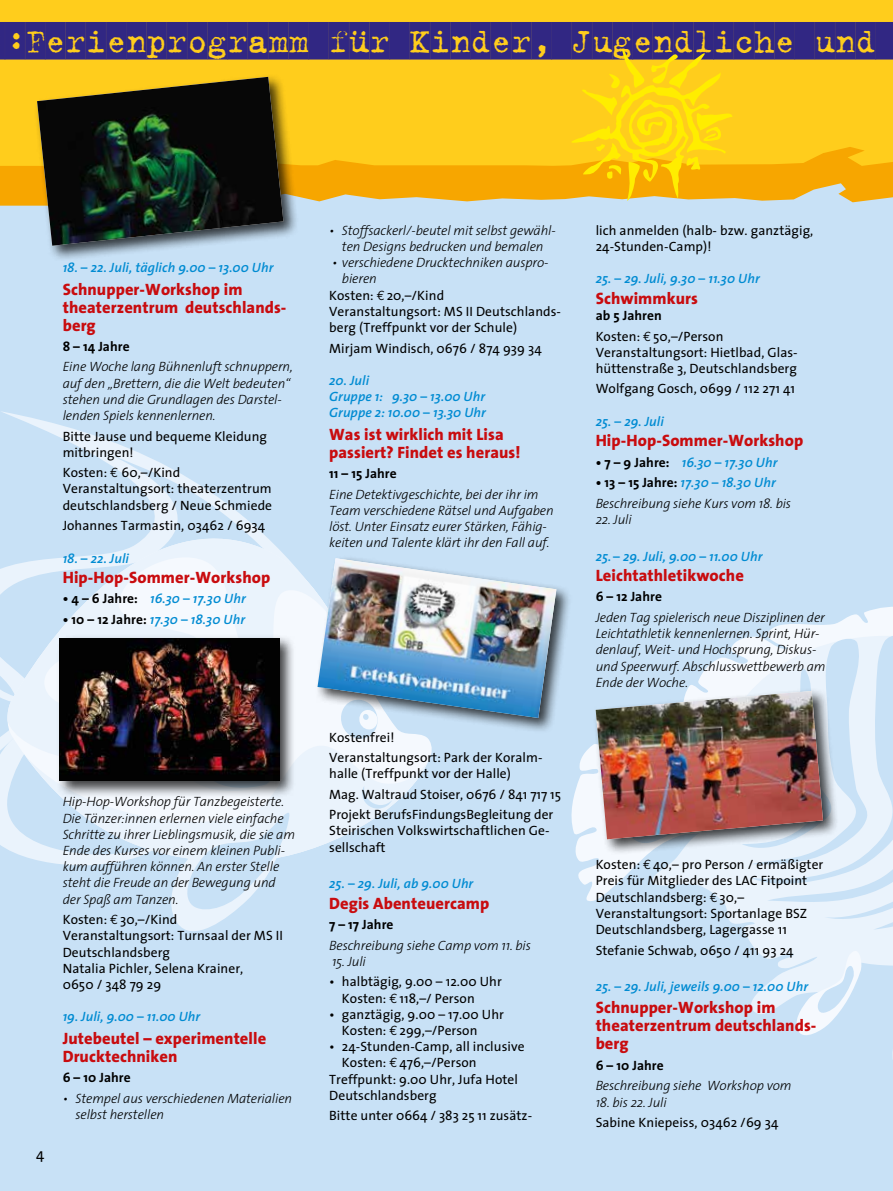
<style>
.page{position:relative;width:893px;height:1191px;background:#c8e1f6}
.page>*{position:absolute;margin:0;border:0;box-sizing:border-box;transform-origin:0 0}
.t1{font:37.5px "Trixie Cameo";letter-spacing:-.01em;color:#312783}
.t2{font:800 16.5px/18px "The Sans";letter-spacing:.005em;color:#c90c0f}
.t3{font:15px "The Sans";color:#000}
.t4{font:13.5px/16.2px "The Sans";letter-spacing:.005em;color:#000}
.t5{font:italic 300 13.5px/16.2px "The Sans";letter-spacing:-.01em;color:#000}
.t6{font:italic 600 13.5px/16.2px "The Sans";letter-spacing:.005em;color:#008bd2}
.t7{font:700 13.5px "The Sans";letter-spacing:.005em;color:#000}
.s1{font-family:"Euro Mono"}
.s2{font-weight:700;font-style:normal;color:#000}
.s3{font-weight:700}
.s4{font-weight:700;font-style:normal}
.s5{font-weight:600;color:#008bd2}
</style>
<div class="page">
<svg style="left:1px;top:411px;width:140px;height:43px"></svg>
<svg style="left:0;top:454px;width:245px;height:141px"></svg>
<svg style="left:291px;top:741px;width:137px;height:114px"></svg>
<svg style="left:362px;top:786px;width:30px;height:22px"></svg>
<svg style="left:0;top:657px;width:291px;height:274px"></svg>
<svg style="left:7px;top:518px;width:343px;height:262px"></svg>
<svg style="left:751px;top:969px;width:41px;height:45px;fill:#eaf3fc"></svg>
<svg style="left:744px;top:929px;width:149px;height:39px;fill:#eaf3fc"></svg>
<svg style="left:881px;top:939px;width:12px;height:120px"></svg>
<svg style="left:792px;top:948px;width:71px;height:87px"></svg>
<svg style="left:0;top:166px;width:893px;height:40px;fill:#f7a600"></svg>
<div style="left:0;top:0;width:893px;height:166px;background:#ffcd1c"></div>
<div style="left:0;top:22px;width:893px;height:46px;background:#ffcd1c"></div>
<svg style="left:567px;top:49px;width:165px;height:157px"></svg>
<svg style="left:571px;top:606px;width:322px;height:323px"></svg>
<img style="left:596px;top:691px;width:227px;height:148px">
<div style="left:314px;top:555px;width:258px;height:179px;background:#000;opacity:.75"></div>
<svg style="left:317px;top:718px;width:239px;height:23px"></svg>
<img style="left:317px;top:558px;width:239px;height:160px">
<div style="left:56px;top:634px;width:240px;height:163px;background:#000;opacity:.75"></div>
<img style="left:60px;top:638px;width:219px;height:143px">
<div style="left:34px;top:74px;width:265px;height:187px;background:#000;opacity:.75"></div>
<img style="left:37px;top:77px;width:246px;height:169px">
<h1 class="t1" style="left:5px;top:21px;width:873px">:FERIENPROGRAMM FÜR KINDER, JUGENDLICHE UND</h1>
<p class="t6" style="left:63px;top:259px;width:212px">18. – 22. Juli, täglich 9.00 – 13.00 Uhr</p>
<p class="t2" style="left:63px;top:279px;width:225px">Schnupper-Workshop im theaterzentrum deutschlands&shy;berg</p>
<p class="t7" style="left:63px;top:335px;width:68px">8 – 14 Jahre</p>
<p class="t5" style="left:63px;top:358px;width:232px">Eine Woche lang Bühnenluft schnuppern, auf den „Brettern, die die Welt bedeuten“ stehen und die Grundlagen des Darstel&shy;lenden Spiels kennenlernen.</p>
<p class="t4" style="left:63px;top:427px;width:206px">Bitte Jause und bequeme Kleidung mitbringen!</p>
<p class="t4" style="left:63px;top:464px;width:211px">Kosten: <span class="s1">€</span> 60,–/Kind<br>Veranstaltungsort: theaterzentrum deutschlandsberg / Neue Schmiede</p>
<p class="t4" style="left:63px;top:517px;width:204px">Johannes Tarmastin, 03462 / 6934</p>
<p class="t6" style="left:63px;top:549px;width:68px">18. – 22. Juli</p>
<p class="t2" style="left:63px;top:568px;width:209px">Hip-Hop-Sommer-Workshop</p>
<p class="t6" style="left:63px;top:590px;width:185px"><span class="s2">• 4 – 6 Jahre:</span> 16.30 – 17.30 Uhr</p>
<p class="t6" style="left:63px;top:611px;width:184px"><span class="s2">• 10 – 12 Jahre:</span> 17.30 – 18.30 Uhr</p>
<p class="t3" style="left:36px;top:1141px;width:10px">4</p>
<p class="t5" style="left:63px;top:793px;width:234px">Hip-Hop-Workshop für Tanzbegeisterte.<br>Die Tänzer:innen erlernen viele einfache Schritte zu ihrer Lieblingsmusik, die sie am Ende des Kurses vor einem kleinen Publi&shy;kum aufführen können. An erster Stelle steht die Freude an der Bewegung und der Spaß am Tanzen.</p>
<p class="t4" style="left:63px;top:911px;width:222px">Kosten: <span class="s1">€</span> 30,–/Kind<br>Veranstaltungsort: Turnsaal der MS II<br>Deutschlandsberg<br>Natalia Pichler, Selena Krainer,<br>0650 / 348 79 29</p>
<p class="t6" style="left:63px;top:1008px;width:139px">19. Juli, 9.00 – 11.00 Uhr</p>
<p class="t2" style="left:63px;top:1028px;width:205px">Jutebeutel – experimentelle<br>Drucktechniken</p>
<p class="t7" style="left:63px;top:1066px;width:70px">6 – 10 Jahre</p>
<p class="t5" style="left:75px;top:1089px;width:218px;text-indent:-13px">• Stempel aus verschiedenen Materialien selbst herstellen</p>
<p class="t5" style="left:329px;top:222px;width:228px;text-align:center">• Stoffsackerl/-beutel mit selbst gewähl&shy;ten Designs bedrucken und bemalen</p>
<p class="t5" style="left:332px;top:254px;width:218px">• verschiedene Drucktechniken auspro-</p>
<p class="t5" style="left:342px;top:270px;width:36px">bieren</p>
<p class="t4" style="left:329px;top:286px;width:116px">Kosten: <span class="s1">€</span> 20,–/Kind</p>
<p class="t4" style="left:329px;top:303px;width:233px">Veranstaltungsort: MS II Deutschlands-</p>
<p class="t4" style="left:329px;top:319px;width:189px">berg (Treffpunkt vor der Schule)</p>
<p class="t4" style="left:329px;top:339px;width:214px">Mirjam Windisch, 0676 / 874 939 34</p>
<p class="t6" style="left:329px;top:372px;width:158px">20. Juli<br>Gruppe 1: 9.30 – 13.00 Uhr<br>Gruppe 2: 10.00 – 13.30 Uhr</p>
<p class="t2" style="left:329px;top:424px;width:193px">Was ist wirklich mit Lisa passiert? Findet es heraus!</p>
<p class="t7" style="left:329px;top:462px;width:69px">11 – 15 Jahre</p>
<p class="t5" style="left:329px;top:485px;width:226px">Eine Detektivgeschichte, bei der ihr im Team verschiedene Rätsel und Aufgaben löst. Unter Einsatz eurer Stärken, Fähig&shy;keiten und Talente klärt ihr den Fall auf.</p>
<p class="t4" style="left:329px;top:726px;width:215px;line-height:20.4px">Kostenfrei!<br>Veranstaltungsort: Park der Koralm-</p>
<p class="t4" style="left:329px;top:763px;width:233px;line-height:20.4px">halle (Treffpunkt vor der Halle)<br>Mag. Waltraud Stoiser, 0676 / 841 717 15<br>Projekt BerufsFindungsBegleitung der</p>
<p class="t4" style="left:329px;top:822px;width:222px">Steirischen Volkswirtschaftlichen Ge&shy;sellschaft</p>
<p class="t6" style="left:329px;top:875px;width:146px">25. – 29. Juli, ab 9.00 Uhr</p>
<p class="t2" style="left:329px;top:893px;width:162px">Degis Abenteuercamp</p>
<p class="t7" style="left:329px;top:913px;width:66px">7 – 17 Jahre</p>
<p class="t5" style="left:329px;top:936px;width:203px">Beschreibung siehe Camp vom 11. bis</p>
<p class="t5" style="left:332px;top:952px;width:35px">15. Juli</p>
<p class="t4" style="left:342px;top:973px;width:161px;text-indent:-13px">• halbtägig, 9.00 – 12.00 Uhr<br>Kosten: <span class="s1">€</span> 118,–/ Person</p>
<p class="t4" style="left:342px;top:1005px;width:164px;text-indent:-13px">• ganztägig, 9.00 – 17.00 Uhr<br>Kosten: <span class="s1">€</span> 299,–/Person</p>
<p class="t4" style="left:329px;top:1038px;width:197px">• 24-Stunden-Camp, all inclusive</p>
<p class="t4" style="left:342px;top:1054px;width:136px">Kosten: <span class="s1">€</span> 476,–/Person</p>
<p class="t4" style="left:329px;top:1070px;width:190px">Treffpunkt: 9.00 Uhr, Jufa Hotel</p>
<p class="t4" style="left:329px;top:1086px;width:109px">Deutschlandsberg</p>
<p class="t4" style="left:329px;top:1107px;width:204px">Bitte unter 0664 / 383 25 11 zusätz-</p>
<p class="t4" style="left:596px;top:222px;width:219px">lich anmelden (halb- bzw. ganztägig,<br>24-Stunden-Camp)!</p>
<p class="t6" style="left:596px;top:270px;width:166px">25. – 29. Juli, 9.30 – 11.30 Uhr</p>
<p class="t2" style="left:596px;top:289px;width:104px">Schwimmkurs</p>
<p class="t4" style="left:596px;top:305px;width:129px;line-height:20.4px"><span class="s3">ab 5 Jahren<br></span>Kosten: <span class="s1">€</span> 50,–/Person</p>
<p class="t4" style="left:596px;top:344px;width:204px">Veranstaltungsort: Hietlbad, Glas&shy;hüttenstraße 3, Deutschlandsberg</p>
<p class="t4" style="left:596px;top:380px;width:201px">Wolfgang Gosch, 0699 / 112 271 41</p>
<p class="t6" style="left:596px;top:413px;width:70px">25. – 29. Juli</p>
<p class="t2" style="left:596px;top:431px;width:209px">Hip-Hop-Sommer-Workshop</p>
<p class="t6" style="left:596px;top:454px;width:183px"><span class="s2">• 7 – 9 Jahre:</span> 16.30 – 17.30 Uhr</p>
<p class="t5" style="left:596px;top:472px;width:197px;line-height:20.4px"><span class="s4">• 13 – 15 Jahre:</span> <span class="s5">17.30 – 18.30 Uhr<br></span>Beschreibung siehe Kurs vom 18. bis</p>
<p class="t5" style="left:596px;top:511px;width:38px">22. Juli</p>
<p class="t6" style="left:596px;top:547px;width:168px">25. – 29. Juli, 9.00 – 11.00 Uhr</p>
<p class="t2" style="left:596px;top:566px;width:150px">Leichtathletikwoche</p>
<p class="t7" style="left:596px;top:585px;width:68px">6 – 12 Jahre</p>
<p class="t5" style="left:596px;top:609px;width:231px">Jeden Tag spielerisch neue Disziplinen der Leichtathletik kennenlernen. Sprint, Hür&shy;denlauf, Weit- und Hochsprung, Diskus&shy;und Speerwurf. Abschlusswettbewerb am Ende der Woche.</p>
<p class="t4" style="left:596px;top:856px;width:229px">Kosten: <span class="s1">€</span> 40,– pro Person / ermäßigter Preis für Mitglieder des LAC Fitpoint Deutschlandsberg: <span class="s1">€</span> 30,– Veranstaltungsort: Sportanlage BSZ Deutschlandsberg, Lagergasse 11</p>
<p class="t4" style="left:596px;top:941px;width:199px">Stefanie Schwab, 0650 / 411 93 24</p>
<p class="t6" style="left:596px;top:978px;width:214px">25. – 29. Juli, jeweils 9.00 – 12.00 Uhr</p>
<p class="t2" style="left:596px;top:998px;width:222px">Schnupper-Workshop im theaterzentrum deutschlands&shy;berg</p>
<p class="t7" style="left:596px;top:1054px;width:70px">6 – 10 Jahre</p>
<p class="t5" style="left:596px;top:1077px;width:197px">Beschreibung siehe Workshop vom</p>
<p class="t5" style="left:596px;top:1093px;width:73px">18. bis 22. Juli</p>
<p class="t4" style="left:596px;top:1114px;width:184px">Sabine Kniepeiss, 03462 /69 34</p>
</div>
